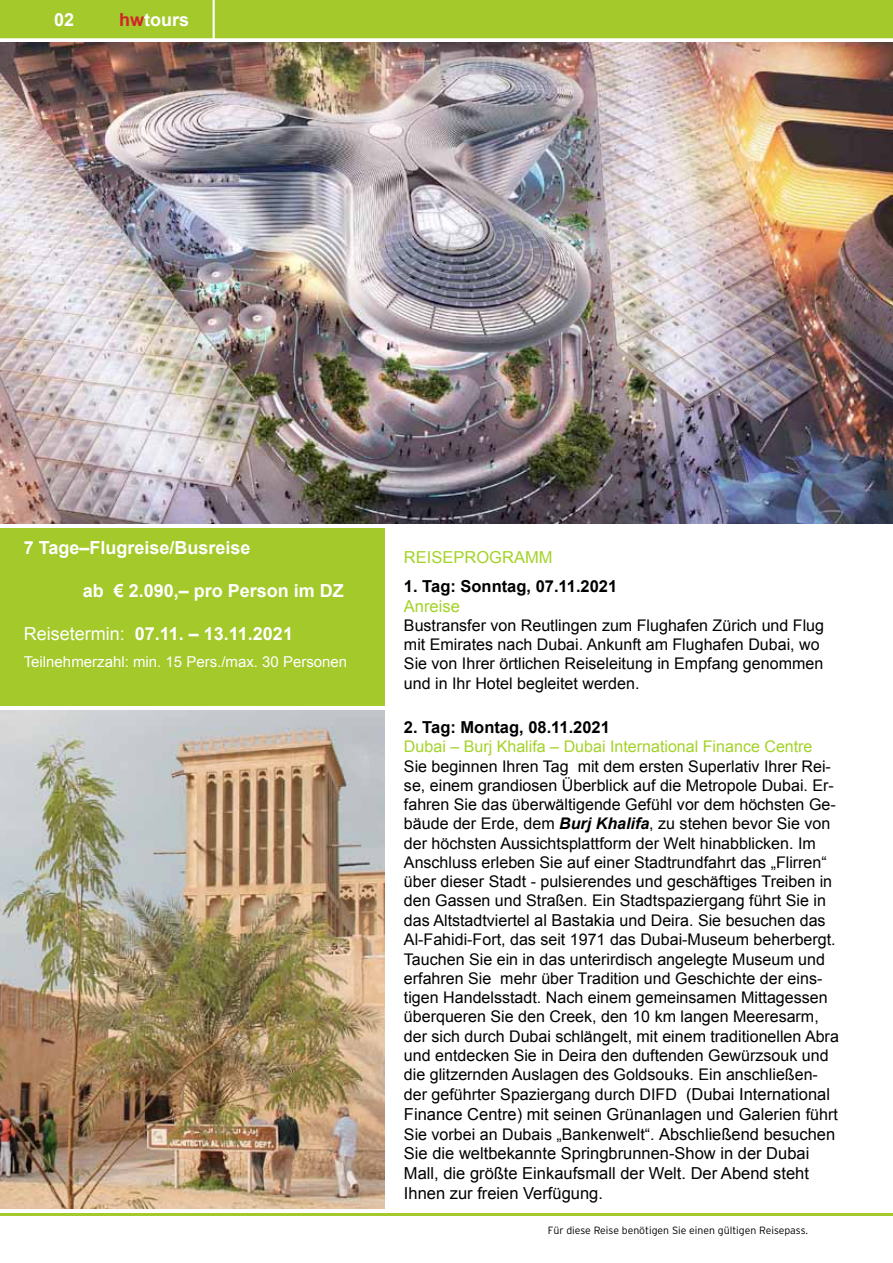
<style>
.page{position:relative;width:893px;height:1263px;background:#fff}
.page>*{position:absolute;margin:0;border:0;box-sizing:border-box;transform-origin:0 0}
.t1{font:700 18px "Arial";color:#fff}
.t2{font:16.5px/19.8px "Arial";color:#000;text-align:justify}
.t3{font:700 16.5px "Arial";color:#000}
.t4{font:16.5px "Arial";color:#a4d327}
.t5{font:16.05px/19.4px "Arial";color:#000}
.t6{font:16.05px "Arial";color:#a4d327}
.t7{font:15px "Arial";color:#fff}
.t8{font:300 10.5px "Interstate";color:#000}
.s1{color:#d2232a}
.s2{font-weight:400}
.s3{font-weight:700;font-style:italic}
.s4{font-size:16.5px}
.s5{font-size:16.05px}
</style>
<div class="page">
<div style="left:0;top:0;width:893px;height:38px;background:#a3c92b"></div>
<hr style="left:0;top:1213px;width:893px;height:2px;background:#a3c92b">
<div style="left:0;top:528px;width:384px;height:178px;background:#a3c92b"></div>
<img style="left:0;top:711px;width:384px;height:498px">
<img style="left:0;top:43px;width:893px;height:480px">
<p class="t1" style="left:54px;top:8px;width:22px">02</p>
<p class="t1" style="left:119px;top:8px;width:72px"><span class="s1">hw</span>tours</p>
<p class="t1" style="left:24px;top:536px;width:228px">7 Tage–Flugreise/Busreise</p>
<p class="t1" style="left:83px;top:579px;width:263px">ab € 2.090,– pro Person im DZ</p>
<p class="t1" style="left:24px;top:622px;width:271px"><span class="s2">Reisetermin:</span> 07.11. – 13.11.2021</p>
<p class="t7" style="left:24px;top:652px;width:325px">Teilnehmerzahl: min. 15 Pers./max. 30 Personen</p>
<p class="t4" style="left:404px;top:547px;width:23px">Reisepr</p>
<p class="t4" style="left:476px;top:547px;width:27px">ogramm</p>
<p class="t3" style="left:404px;top:575px;width:215px">1. Tag: Sonntag, 07.11.2021</p>
<p class="t4" style="left:404px;top:595px;width:57px">Anreise</p>
<p class="t5" style="left:404px;top:616px;width:422px">Bustransfer von Reutlingen zum Flughafen Zürich und Flug mit Emirates nach Dubai. Ankunft am Flughafen Dubai, wo Sie von Ihrer örtlichen Reiseleitung in Empfang genommen und in Ihr Hotel begleitet werden.</p>
<p class="t3" style="left:404px;top:716px;width:208px">2. Tag: Montag, 08.11.2021</p>
<p class="t6" style="left:404px;top:736px;width:410px">Dubai – Burj Khalifa – Dubai International Finance Centre</p>
<p class="t5" style="left:404px;top:756px;width:436px">Sie beginnen Ihren Tag mit dem ersten Superlativ Ihrer Rei&shy;se, einem grandiosen Überblick auf die Metropole Dubai. Er&shy;fahren Sie das überwältigende Gefühl vor dem höchsten Ge&shy;bäude der Erde, dem <span class="s3">Burj Khalifa</span>, zu stehen bevor Sie von der höchsten Aussichtsplattform der Welt hinabblicken. Im Anschluss erleben Sie auf einer Stadtrundfahrt das „Flirren“ über dieser Stadt - pulsierendes und geschäftiges Treiben in den Gassen und Straßen. Ein Stadtspaziergang führt Sie in das Altstadtviertel <span class="s4">al Bastakia</span> und Deira. Sie besuchen das Al-Fahidi-Fort, das seit 1971 das Dubai-Museum beherbergt.<br>Tauchen Sie ein in das unterirdisch angelegte Museum und erfahren Sie mehr über Tradition und Geschichte der eins&shy;tigen Handelsstadt. Nach einem gemeinsamen Mittagessen überqueren Sie den Creek, den 10 km langen Meeresarm, der sich durch Dubai schlängelt, mit einem traditionellen Abra und entdecken Sie in Deira den duftenden Gewürzsouk und die glitzernden Auslagen des Goldsouks. Ein anschließen&shy;der geführter Spaziergang durch DIFD <span class="s4">(Dubai International</span></p>
<p class="t2" style="left:404px;top:1104px;width:435px">Finance Centre) mit seinen Grünanlagen und Galerien <span class="s5">führt</span></p>
<p class="t5" style="left:404px;top:1124px;width:433px">Sie vorbei an Dubais „Bankenwelt“. <span class="s4">Abschließend besuchen</span></p>
<p class="t2" style="left:404px;top:1144px;width:407px">Sie die weltbekannte Springbrunnen-Show in der Dubai Mall, die größte Einkaufsmall der Welt. Der Abend steht Ihnen zur freien Verfügung.</p>
<p class="t8" style="left:548px;top:1224px;width:262px">Für diese Reise benötigen Sie einen gültigen Reisepass.</p>
</div>
